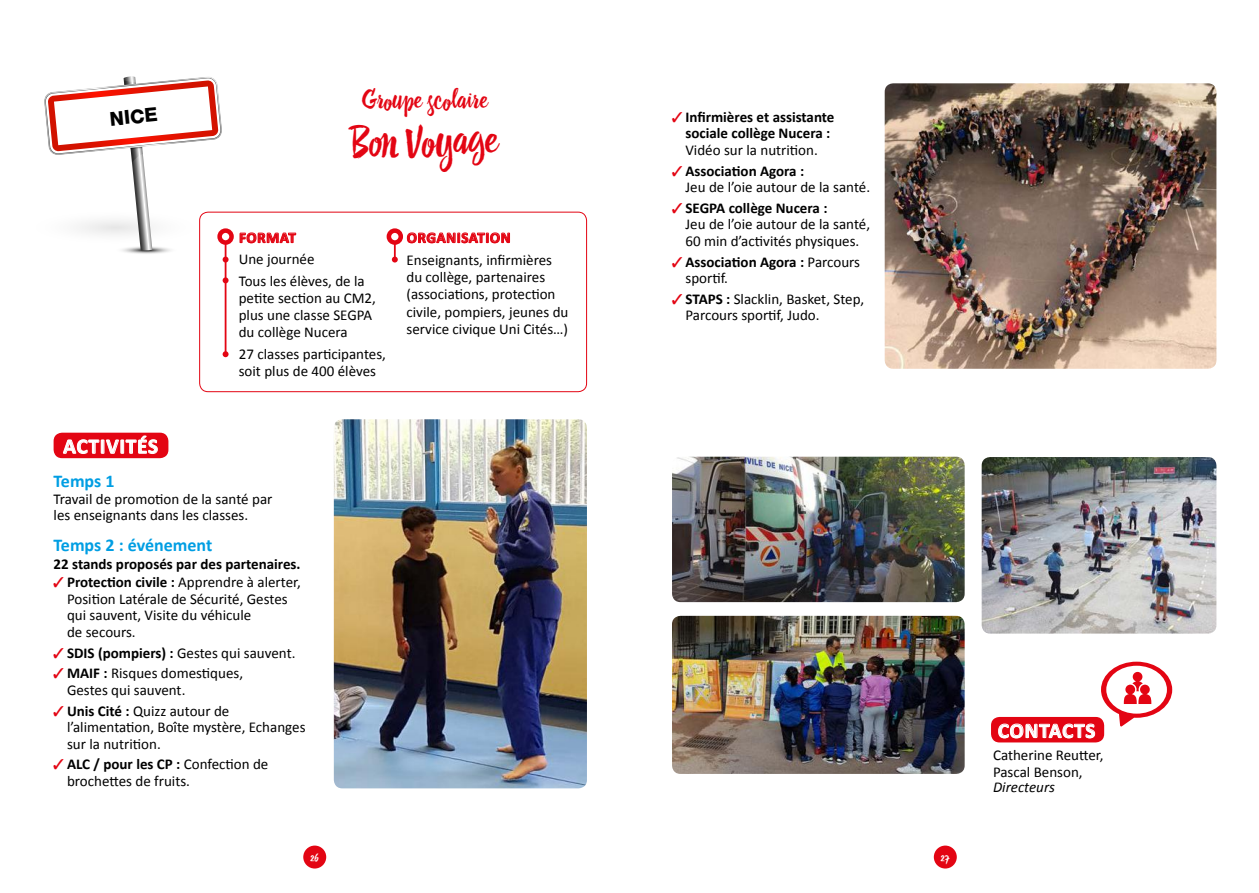
<style>
.page{position:relative;width:1259px;height:893px;background:#fff}
.page>*{position:absolute;margin:0;border:0;box-sizing:border-box;transform-origin:0 0}
.t1{font:42px "Drina";color:#e30513}
.t2{font:25.5px "Drina";color:#e30513}
.t3{font:700 21px "Calibri";letter-spacing:.04em;color:#fff}
.t4{font:800 19.35px "Helvetica Neue";color:#000}
.t5{font:700 18px "Calibri";color:#009ee3}
.t6{font:15px/16.5px "Calibri";color:#000}
.t7{font:700 15px/16.5px "Calibri";color:#000;text-align:right}
.t8{font:700 15px "Calibri";letter-spacing:.04em;color:#e30513}
.t9{font:italic 15px "Calibri";color:#000}
.t10{font:12px "Drina";color:#fff}
.s1{color:#e30513}
.s2{font-weight:700}
.s3{font-weight:400}
</style>
<div class="page">
<div style="left:303px;top:846px;width:23px;height:22px;background:#e30513;border-radius:50%"></div>
<div style="left:934px;top:846px;width:22px;height:22px;background:#e30513;border-radius:50%"></div>
<div style="left:54px;top:433px;width:114px;height:25px;background:#e30513;border-radius:9px"></div>
<svg style="left:63px;top:436px;width:95px;height:18px"></svg>
<svg style="left:1101px;top:662px;width:71px;height:65px"></svg>
<div style="left:991px;top:717px;width:113px;height:25px;background:#e30513;border-radius:9px"></div>
<svg style="left:998px;top:723px;width:97px;height:15px"></svg>
<svg style="left:407px;top:232px;width:103px;height:11px"></svg>
<hr style="left:225px;top:237px;width:1px;height:119px;background:#e30513">
<div style="left:217px;top:228px;width:17px;height:17px;border:4px solid #e30513;border-radius:50%"></div>
<div style="left:387px;top:228px;width:16px;height:17px;border:4px solid #e30513;border-radius:50%"></div>
<svg style="left:223px;top:277px;width:5px;height:6px"></svg>
<svg style="left:223px;top:351px;width:5px;height:6px"></svg>
<svg style="left:44px;top:77px;width:184px;height:186px"></svg>
<svg style="left:392px;top:241px;width:6px;height:22px"></svg>
<svg style="left:240px;top:232px;width:56px;height:11px"></svg>
<div style="left:199px;top:212px;width:388px;height:180px;border:1px solid #e30513;border-radius:9px"></div>
<img style="left:884px;top:83px;width:332px;height:286px">
<img style="left:334px;top:419px;width:253px;height:369px">
<img style="left:672px;top:457px;width:292px;height:145px">
<img style="left:672px;top:616px;width:292px;height:158px">
<img style="left:981px;top:457px;width:235px;height:177px">
<p class="t4" style="left:109px;top:108px;width:49px;rotate:-6deg">NICE</p>
<h3 class="t3" style="left:63px;top:433px;width:96px">ACTIVITÉS</h3>
<h2 class="t2" style="left:361px;top:85px;width:128px">Groupe scolaire</h2>
<h1 class="t1" style="left:351px;top:114px;width:150px">Bon Voyage</h1>
<p class="t8" style="left:239px;top:228px;width:58px">FORMAT</p>
<p class="t6" style="left:239px;top:248px;width:127px;line-height:21.5px">Une journée<br>Tous les élèves, de la</p>
<p class="t6" style="left:239px;top:288px;width:139px;line-height:17.2px">petite section au CM2, plus une classe SEGPA du collège Nucera</p>
<p class="t6" style="left:239px;top:344px;width:149px;line-height:17.2px">27 classes participantes, soit plus de 400 élèves</p>
<p class="t8" style="left:407px;top:228px;width:105px">ORGANISATION</p>
<p class="t6" style="left:406px;top:251px;width:163px;line-height:17.2px">Enseignants, infirmières du collège, partenaires (associations, protection civile, pompiers, jeunes du service civique Uni Cités…)</p>
<p class="t5" style="left:54px;top:470px;width:63px">Temps 1</p>
<p class="t6" style="left:54px;top:490px;width:220px">Travail de promotion de la santé par les enseignants dans les classes.</p>
<p class="t5" style="left:54px;top:534px;width:160px">Temps 2 : événement</p>
<p class="t7" style="left:54px;top:555px;width:248px">22 stands proposés par des partenaires.</p>
<p class="t6" style="left:67px;top:573px;width:235px;text-indent:-13px"><span class="s1">✓</span> <span class="s2">Protection civile :</span> Apprendre à alerter,<br>Position Latérale de Sécurité, Gestes qui sauvent, Visite du véhicule<br>de secours.</p>
<p class="t6" style="left:54px;top:644px;width:243px"><span class="s1">✓</span> <span class="s2">SDIS (pompiers) :</span> Gestes qui sauvent.</p>
<p class="t6" style="left:67px;top:664px;width:178px;text-indent:-13px"><span class="s1">✓</span> <span class="s2">MAIF :</span> Risques domestiques,<br>Gestes qui sauvent.</p>
<p class="t6" style="left:67px;top:702px;width:240px;text-indent:-13px"><span class="s1">✓</span> <span class="s2">Unis Cité :</span> Quizz autour de l’alimentation, Boîte mystère, Echanges sur la nutrition.</p>
<p class="t6" style="left:67px;top:755px;width:203px;text-indent:-13px"><span class="s1">✓</span> <span class="s2">ALC / pour les CP :</span> Confection de brochettes de fruits.</p>
<p class="t7" style="left:672px;top:108px;width:164px"><span class="s1">✓</span> Infirmières et assistante sociale collège Nucera :</p>
<p class="t6" style="left:685px;top:141px;width:134px">Vidéo sur la nutrition.</p>
<p class="t6" style="left:685px;top:162px;width:186px;text-indent:-13px"><span class="s1">✓</span> <span class="s2">Association Agora :<br></span>Jeu de l’oie autour de la santé.</p>
<p class="t6" style="left:685px;top:199px;width:186px;text-indent:-13px"><span class="s1">✓</span> <span class="s2">SEGPA collège Nucera :<br></span>Jeu de l’oie autour de la santé,<br>60 min d’activités physiques.</p>
<p class="t7" style="left:685px;top:253px;width:176px;text-align:left;text-indent:-13px"><span class="s1">✓</span> Association Agora : <span class="s3">Parcours sportif.</span></p>
<p class="t6" style="left:685px;top:290px;width:180px;text-indent:-13px"><span class="s1">✓</span> <span class="s2">STAPS :</span> Slacklin, Basket, Step,<br>Parcours sportif, Judo.</p>
<p class="t10" style="left:310px;top:850px;width:10px">26</p>
<p class="t10" style="left:941px;top:850px;width:10px">27</p>
<h3 class="t3" style="left:998px;top:718px;width:99px">CONTACTS</h3>
<p class="t6" style="left:993px;top:746px;width:112px">Catherine Reutter,<br>Pascal Benson,</p>
<p class="t9" style="left:993px;top:777px;width:63px">Directeurs</p>
</div>
